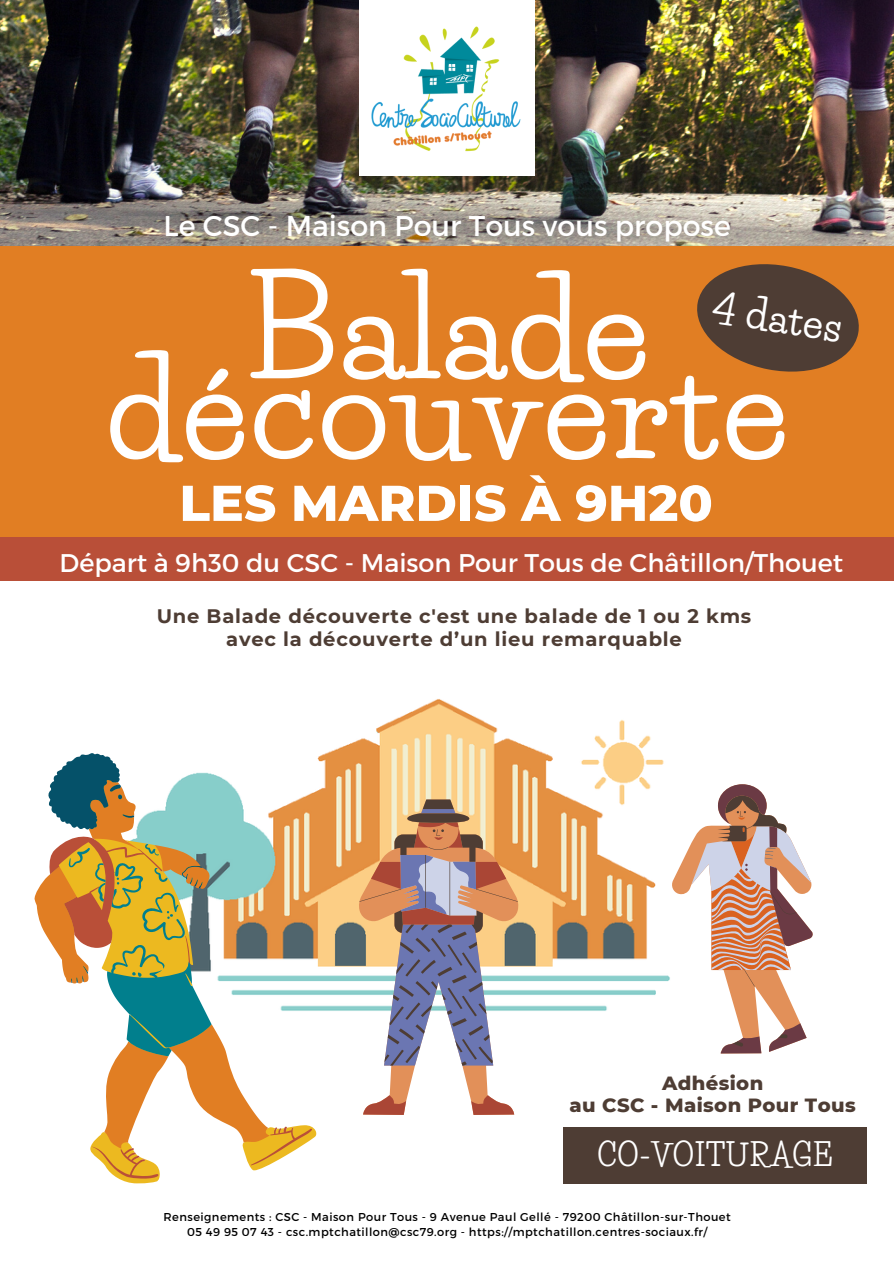
<style>
.page{position:relative;width:894px;height:1264px;background:#fff}
.page>*{position:absolute;margin:0;border:0;box-sizing:border-box;transform-origin:0 0}
.t1{font:700 133.65px "Life Savers";letter-spacing:.02em;color:#fff}
.t2{font:800 50.25px "Montserrat";color:#fff}
.t3{font:700 40.35px "Life Savers";color:#fff}
.t4{font:700 30px "Life Savers";letter-spacing:.02em;color:#fff}
.t5{font:28.5px "Montserrat";color:#fff}
.t6{font:25.5px "Montserrat";color:#fff}
.t7{font:700 19.5px "Montserrat";letter-spacing:.04em;color:#4e3d34}
.t8{font:800 19.5px "Montserrat";letter-spacing:.02em;color:#4e3d34}
.t9{font:11.4px "Montserrat";letter-spacing:.04em;color:#000}
</style>
<div class="page">
<img style="left:0;top:0;width:893px;height:246px">
<div style="left:563px;top:1127px;width:303px;height:56px;background:#4e3d34"></div>
<div style="left:359px;top:0;width:176px;height:176px;background:#fff"></div>
<img style="left:371px;top:26px;width:150px;height:126px">
<img style="left:316px;top:699px;width:354px;height:312px">
<svg style="left:118px;top:773px;width:198px;height:410px"></svg>
<svg style="left:34px;top:779px;width:236px;height:159px"></svg>
<svg style="left:90px;top:830px;width:222px;height:348px"></svg>
<svg style="left:48px;top:753px;width:163px;height:303px"></svg>
<svg style="left:359px;top:799px;width:158px;height:315px"></svg>
<svg style="left:672px;top:784px;width:141px;height:269px"></svg>
<div style="left:0;top:531px;width:893px;height:50px;background:#b94f38"></div>
<div style="left:0;top:246px;width:893px;height:290px;background:#e17e23"></div>
<svg style="left:697px;top:264px;width:162px;height:108px"></svg>
<p class="t5" style="left:163px;top:207px;width:568px">Le CSC - Maison Pour Tous vous propose</p>
<p class="t1" style="left:245px;top:248px;width:405px">Balade</p>
<p class="t3" style="left:716px;top:284px;width:131px;rotate:8deg">4 dates</p>
<p class="t1" style="left:106px;top:328px;width:683px">découverte</p>
<p class="t2" style="left:179px;top:472px;width:534px">LES MARDIS À 9H20</p>
<p class="t6" style="left:60px;top:546px;width:785px">Départ à 9h30 du CSC - Maison Pour Tous de Châtillon/Thouet</p>
<p class="t7" style="left:157px;top:604px;width:596px">Une Balade découverte c'est une balade de 1 ou 2 kms</p>
<p class="t7" style="left:226px;top:627px;width:457px">avec la découverte d’un lieu remarquable</p>
<p class="t8" style="left:662px;top:1070px;width:103px">Adhésion</p>
<p class="t8" style="left:569px;top:1093px;width:287px">au CSC - Maison Pour Tous</p>
<p class="t4" style="left:597px;top:1136px;width:237px">CO-VOITURAGE</p>
<p class="t9" style="left:163px;top:1209px;width:568px">Renseignements : CSC - Maison Pour Tous - 9 Avenue Paul Gellé - 79200 Châtillon-sur-Thouet</p>
<p class="t9" style="left:187px;top:1224px;width:521px">05 49 95 07 43 - csc.mptchatillon@csc79.org - https://mptchatillon.centres-sociaux.fr/</p>
</div>
